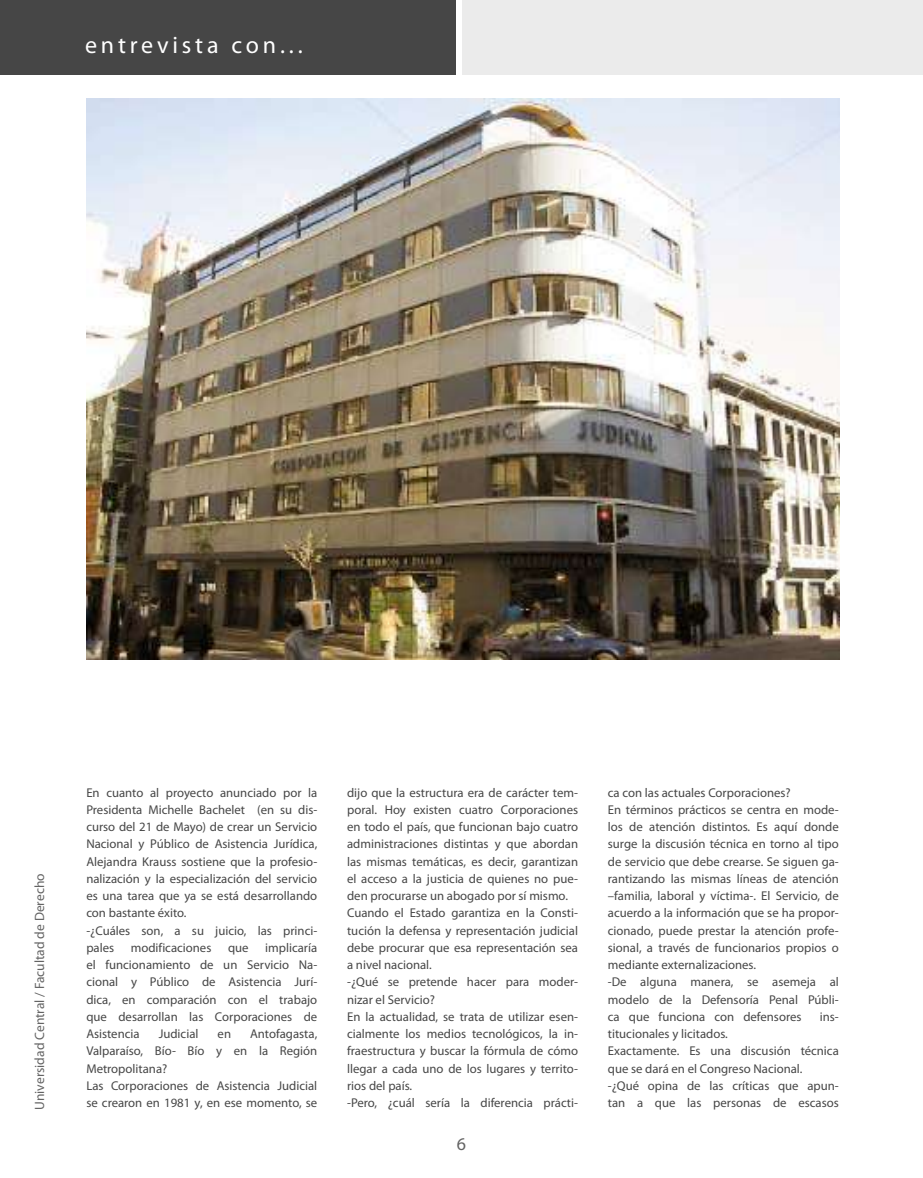
<style>
.page{position:relative;width:923px;height:1178px;background:#fff}
.page>*{position:absolute;margin:0;border:0;box-sizing:border-box;transform-origin:0 0}
.t1{font:24px "Myriad Pro";letter-spacing:.16em;color:#fff}
.t2{font:13.5px "Myriad Pro";color:#636363}
.t3{font:12.75px/17.2px "Myriad Pro";color:#464646}
</style>
<div class="page">
<div style="left:0;top:0;width:455px;height:74px;background:#464646"></div>
<div style="left:463px;top:0;width:460px;height:74px;background:#ebebeb"></div>
<img style="left:86px;top:99px;width:754px;height:561px">
<h1 class="t1" style="left:85px;top:30px;width:219px">entrevista con...</h1>
<p class="t2" style="left:31px;top:1110px;width:238px;rotate:-90deg">Universidad Central / Facultad de Derecho</p>
<p class="t3" style="left:86px;top:783px;width:232px">En cuanto al proyecto anunciado por la Presidenta Michelle Bachelet (en su dis&shy;curso del 21 de Mayo) de crear un Servicio Nacional y Público de Asistencia Jurídica, Alejandra Krauss sostiene que la profesio&shy;nalización y la especialización del servicio es una tarea que ya se está desarrollando con bastante éxito.<br>-¿Cuáles son, a su juicio, las princi&shy;pales</p>
<p class="t3" style="left:131px;top:939px;width:82px">modificaciones</p>
<p class="t3" style="left:228px;top:939px;width:22px">que</p>
<p class="t3" style="left:86px;top:939px;width:232px;text-align:justify;text-indent:179px">implicaría el funcionamiento de un Servicio Na&shy;cional y Público de Asistencia Jurí&shy;dica, en comparación con el trabajo que desarrollan las Corporaciones de Asistencia</p>
<p class="t3" style="left:86px;top:1025px;width:232px;text-indent:164px">Antofagasta,<br>Valparaíso, Bío- Bío y en la Región<br>Metropolitana?<br>Las Corporaciones de Asistencia Judicial se crearon en 1981 y, en ese momento, se</p>
<p class="t3" style="left:159px;top:1025px;width:41px">Judicial</p>
<p class="t3" style="left:218px;top:1025px;width:15px">en</p>
<p class="t3" style="left:347px;top:783px;width:232px">dijo que la estructura era de carácter tem&shy;poral. Hoy existen cuatro Corporaciones en todo el país, que funcionan bajo cuatro administraciones distintas y que abordan las mismas temáticas, es decir, garantizan el acceso a la justicia de quienes no pue&shy;den procurarse un abogado por sí mismo.<br>Cuando el Estado garantiza en la Consti&shy;tución la defensa y representación judicial debe procurar que esa representación sea a nivel nacional.<br>-¿Qué se pretende hacer para moder&shy;nizar el Servicio?<br>En la actualidad, se trata de utilizar esen&shy;cialmente los medios tecnológicos, la in&shy;fraestructura y buscar la fórmula de cómo llegar a cada uno de los lugares y territo&shy;rios del país.<br>-Pero, ¿cuál sería la diferencia prácti-</p>
<p class="t3" style="left:608px;top:783px;width:232px">ca con las actuales Corporaciones?<br>En términos prácticos se centra en mode&shy;los de atención distintos. Es aquí donde surge la discusión técnica en torno al tipo de servicio que debe crearse. Se siguen ga&shy;rantizando las mismas líneas de atención –familia, laboral y víctima-. El Servicio, de acuerdo a la información que se ha propor&shy;cionado, puede prestar la atención profe&shy;sional, a través de funcionarios propios o mediante externalizaciones.<br>-De alguna manera, se asemeja al modelo de la Defensoría Penal Públi&shy;ca que funciona con defensores</p>
<p class="t3" style="left:820px;top:1008px;width:21px">ins-</p>
<p class="t3" style="left:608px;top:1025px;width:232px">titucionales y licitados.<br>Exactamente. Es una discusión técnica que se dará en el Congreso Nacional.<br>-¿Qué opina de las críticas que apun&shy;tan a que las personas de escasos</p>
</div>
